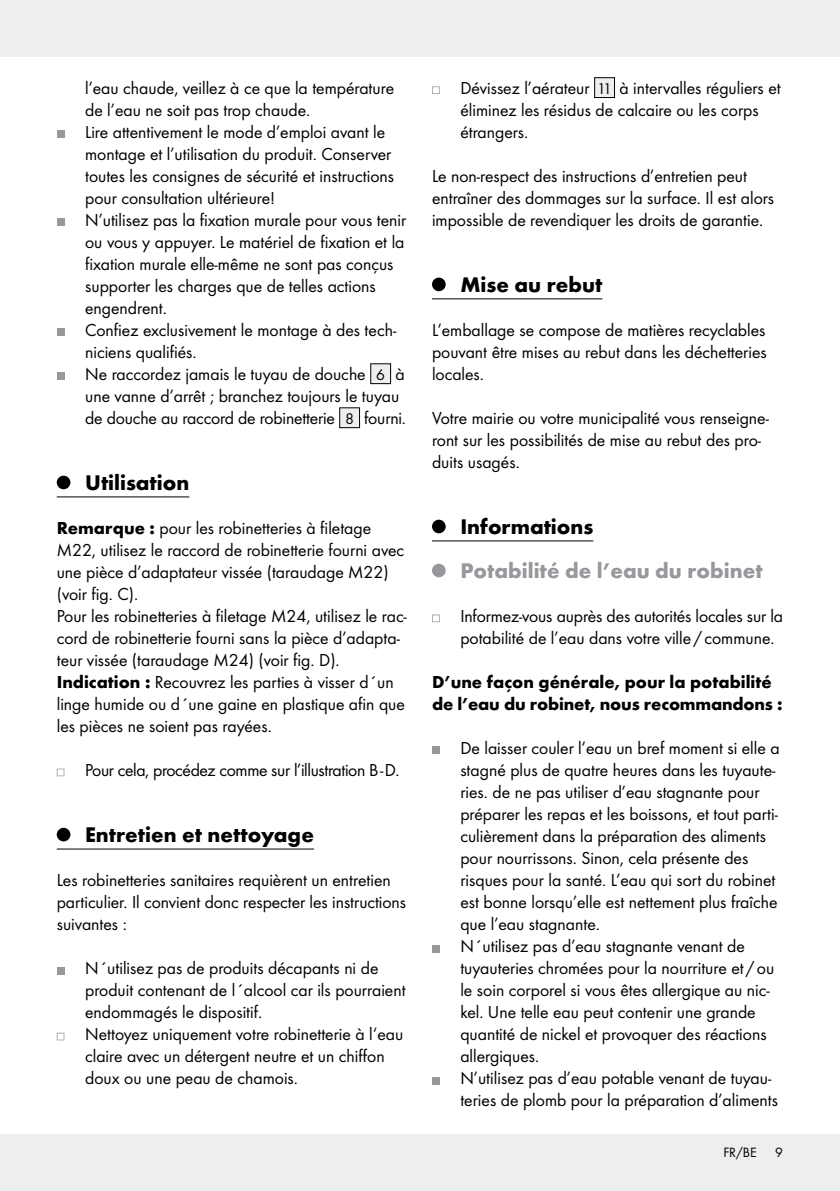
<style>
.page{position:relative;width:840px;height:1191px;background:#fff}
.page>*{position:absolute;margin:0;border:0;box-sizing:border-box;transform-origin:0 0}
.t1{font:700 22px "Futura";color:#000}
.t2{font:700 22px "Futura";color:#97979c}
.t3{font:18px/22px "Futura Boo";color:#000}
.t4{font:700 18px/22px "Futura";color:#000}
.t5{font:18px "Futura Boo";letter-spacing:-.02em;color:#000}
.t6{font:14px "Futura Boo";color:#000}
.s1{font-size:16px}
.s2{font-family:"Futura";font-weight:700}
</style>
<div class="page">
<div style="left:0;top:0;width:839px;height:57px;background:#eceeef"></div>
<div style="left:0;top:1134px;width:839px;height:57px;background:#eceeef"></div>
<hr style="left:57px;top:496px;width:132px;height:1px;background:#000">
<hr style="left:57px;top:848px;width:257px;height:1px;background:#000">
<div style="left:57px;top:130px;width:7px;height:8px;background:#97979c"></div>
<div style="left:57px;top:218px;width:7px;height:8px;background:#97979c"></div>
<div style="left:57px;top:328px;width:7px;height:8px;background:#97979c"></div>
<div style="left:57px;top:372px;width:7px;height:8px;background:#97979c"></div>
<div style="left:370px;top:364px;width:20px;height:20px;background:#eceeef"></div>
<div style="left:370px;top:363px;width:21px;height:21px;border:1px solid #000"></div>
<div style="left:339px;top:408px;width:20px;height:20px;background:#eceeef"></div>
<div style="left:339px;top:407px;width:21px;height:21px;border:1px solid #000"></div>
<div style="left:57px;top:475px;width:13px;height:14px;background:#000;border-radius:50%"></div>
<svg style="left:57px;top:768px;width:7px;height:8px"></svg>
<div style="left:57px;top:827px;width:13px;height:14px;background:#000;border-radius:50%"></div>
<div style="left:57px;top:966px;width:7px;height:8px;background:#97979c"></div>
<svg style="left:57px;top:1032px;width:7px;height:8px"></svg>
<hr style="left:432px;top:298px;width:170px;height:1px;background:#000">
<hr style="left:432px;top:540px;width:161px;height:1px;background:#000">
<svg style="left:432px;top:86px;width:7px;height:8px"></svg>
<div style="left:594px;top:78px;width:20px;height:20px;background:#eceeef"></div>
<div style="left:593px;top:77px;width:21px;height:21px;border:1px solid #000"></div>
<div style="left:432px;top:277px;width:13px;height:14px;background:#000;border-radius:50%"></div>
<div style="left:432px;top:519px;width:13px;height:14px;background:#000;border-radius:50%"></div>
<div style="left:432px;top:563px;width:13px;height:14px;background:#97979c;border-radius:50%"></div>
<svg style="left:432px;top:614px;width:7px;height:8px"></svg>
<div style="left:432px;top:746px;width:7px;height:8px;background:#97979c"></div>
<div style="left:432px;top:944px;width:7px;height:8px;background:#97979c"></div>
<div style="left:432px;top:1076px;width:7px;height:8px;background:#97979c"></div>
<p class="t3" style="left:85px;top:77px;width:322px">l’eau chaude, veillez à ce que la température de l’eau ne soit pas trop chaude.<br>Lire attentivement le mode d’emploi avant le montage et l’utilisation du produit. Conserver toutes les consignes de sécurité et instructions pour consultation ultérieure!<br>N’utilisez pas la fixation murale pour vous tenir ou vous y appuyer. Le matériel de fixation et la fixation murale elle-même ne sont pas conçus supporter les charges que de telles actions engendrent.<br>Confiez exclusivement le montage à des tech&shy;niciens qualifiés.<br>Ne raccordez jamais le tuyau de douche <span class="s1">6</span> à une vanne d’arrêt ; branchez toujours le tuyau de douche au raccord de robinetterie <span class="s1">8</span> fourni.</p>
<p class="t1" style="left:85px;top:469px;width:106px">Utilisation</p>
<p class="t3" style="left:57px;top:517px;width:351px"><span class="s2">Remarque :</span> pour les robinetteries à filetage M22, utilisez le raccord de robinetterie fourni avec une pièce d’adaptateur vissée (taraudage M22) (voir fig. C).<br>Pour les robinetteries à filetage M24, utilisez le rac&shy;cord de robinetterie fourni sans la pièce d’adapta&shy;teur vissée (taraudage M24) (voir fig. D).<br><span class="s2">Indication :</span> Recouvrez les parties à visser d´un linge humide ou d´une gaine en plastique afin que les pièces ne soient pas rayées.</p>
<p class="t5" style="left:85px;top:759px;width:316px">Pour cela, procédez comme sur l’illustration B-D.</p>
<p class="t1" style="left:85px;top:821px;width:230px">Entretien et nettoyage</p>
<p class="t3" style="left:57px;top:869px;width:351px">Les robinetteries sanitaires requièrent un entretien particulier. Il convient donc respecter les instructions suivantes :</p>
<p class="t3" style="left:85px;top:957px;width:322px">N´utilisez pas de produits décapants ni de produit contenant de l´alcool car ils pourraient endommagés le dispositif.<br>Nettoyez uniquement votre robinetterie à l‘eau claire avec un détergent neutre et un chiffon doux ou une peau de chamois.</p>
<p class="t3" style="left:460px;top:77px;width:321px">Dévissez l’aérateur <span class="s1">11</span> à intervalles réguliers et éliminez les résidus de calcaire ou les corps étrangers.</p>
<p class="t3" style="left:432px;top:165px;width:343px">Le non-respect des instructions d’entretien peut entraîner des dommages sur la surface. Il est alors impossible de revendiquer les droits de garantie.</p>
<p class="t1" style="left:460px;top:271px;width:143px">Mise au rebut</p>
<p class="t3" style="left:432px;top:319px;width:336px;text-align:justify">L’emballage se compose de matières recyclables pouvant être mises au rebut dans les déchetteries locales.</p>
<p class="t3" style="left:432px;top:407px;width:338px">Votre mairie ou votre municipalité vous renseigne&shy;ront sur les possibilités de mise au rebut des pro&shy;duits usagés.</p>
<p class="t1" style="left:460px;top:513px;width:134px">Informations</p>
<p class="t2" style="left:460px;top:557px;width:303px">Potabilité de l’eau du robinet</p>
<p class="t3" style="left:460px;top:605px;width:324px">Informez-vous auprès des autorités locales sur la potabilité de l’eau dans votre ville / commune.</p>
<p class="t4" style="left:432px;top:671px;width:352px">D’une façon générale, pour la potabilité de l’eau du robinet, nous recommandons :</p>
<p class="t3" style="left:460px;top:737px;width:320px">De laisser couler l’eau un bref moment si elle a stagné plus de quatre heures dans les tuyaute&shy;ries. de ne pas utiliser d’eau stagnante pour préparer les repas et les boissons, et tout parti&shy;culièrement dans la préparation des aliments pour nourrissons. Sinon, cela présente des risques pour la santé. L’eau qui sort du robinet est bonne lorsqu’elle est nettement plus fraîche que l’eau stagnante.<br>N´utilisez pas d’eau stagnante venant de tuyauteries chromées pour la nourriture et /ou le soin corporel si vous êtes allergique au nic&shy;kel. Une telle eau peut contenir une grande quantité de nickel et provoquer des réactions allergiques.<br>N’utilisez pas d’eau potable venant de tuyau&shy;teries de plomb pour la préparation d’aliments</p>
<p class="t6" style="left:723px;top:1144px;width:35px">FR/BE</p>
<p class="t6" style="left:774px;top:1144px;width:9px">9</p>
</div>
